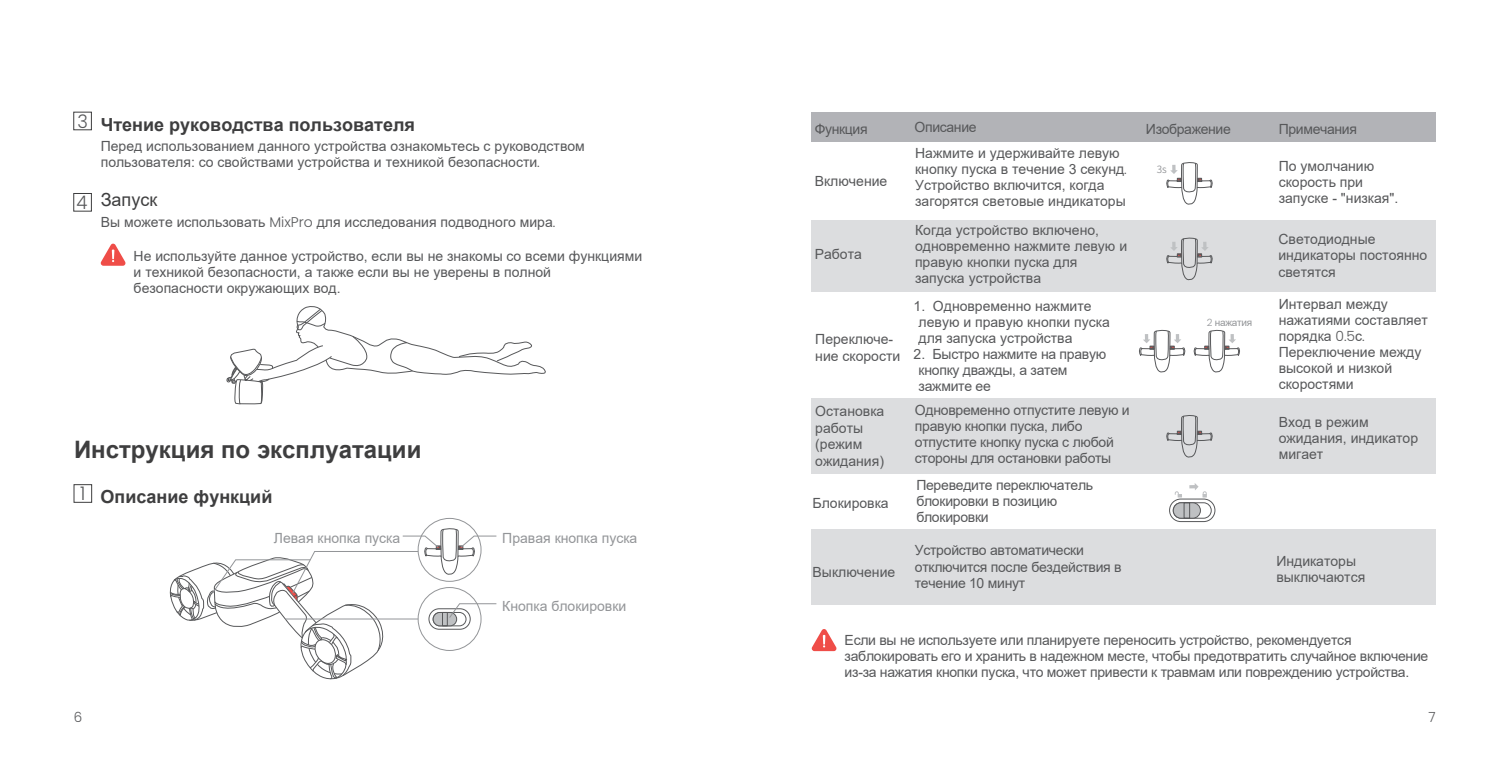
<style>
.page{position:relative;width:1509px;height:772px;background:#fff}
.page>*{position:absolute;margin:0;border:0;box-sizing:border-box;transform-origin:0 0}
.t1{font:700 24px "Arial";color:#3e3e3f}
.t2{font:300 18.6px "Poppins";color:#57585a;scale:.96 1}
.t3{font:700 18px "Arial";color:#3e3e3f}
.t4{font:18px "Arial";color:#3e3e3f}
.t5{font:14px/16px "Arial";color:#57585a}
.t6{font:14px/16px "Arial";letter-spacing:-.02em;color:#57585a}
.t7{font:14px "Arial";color:#939598}
.t8{font:14px "Arial";letter-spacing:-.025em;color:#57585a}
.t9{font:300 14px "Poppins";color:#57585a;scale:.96 1}
.t10{font:10px "Arial";letter-spacing:-.025em;color:#939598}
.t11{font:10px "Source Han Sans CN";color:#939598}
.s1{font-family:"Poppins";font-weight:300}
</style>
<div class="page">
<div style="left:73px;top:112px;width:19px;height:18px;border:1px solid #3e3e3f"></div>
<div style="left:73px;top:193px;width:19px;height:18px;border:1px solid #3e3e3f"></div>
<div style="left:811px;top:220px;width:624px;height:72px;background:#dcdddf"></div>
<div style="left:811px;top:112px;width:624px;height:29px;background:#b2b3b7"></div>
<div style="left:811px;top:398px;width:624px;height:75px;background:#dcdddf"></div>
<div style="left:811px;top:529px;width:624px;height:75px;background:#dcdddf"></div>
<svg style="left:226px;top:306px;width:320px;height:99px"></svg>
<div style="left:73px;top:484px;width:19px;height:18px;border:1px solid #3e3e3f"></div>
<svg style="left:101px;top:243px;width:24px;height:22px"></svg>
<svg style="left:811px;top:629px;width:25px;height:21px"></svg>
<div style="left:1168px;top:498px;width:47px;height:23px;border:1px solid #57585a;border-radius:11px"></div>
<div style="left:1172px;top:502px;width:39px;height:16px;border:1px solid #57585a;border-radius:8px"></div>
<svg style="left:1173px;top:502px;width:27px;height:16px"></svg>
<div style="left:1172px;top:502px;width:28px;height:16px;border:1px solid #57585a;border-radius:8px"></div>
<div style="left:1183px;top:502px;width:6px;height:16px;border:1px solid #57585a"></div>
<svg style="left:1166px;top:162px;width:47px;height:43px"></svg>
<svg style="left:1166px;top:237px;width:47px;height:44px"></svg>
<svg style="left:1166px;top:415px;width:47px;height:43px"></svg>
<svg style="left:1139px;top:329px;width:46px;height:44px"></svg>
<svg style="left:1193px;top:329px;width:47px;height:44px"></svg>
<svg style="left:1189px;top:483px;width:17px;height:14px"></svg>
<svg style="left:1174px;top:491px;width:7px;height:6px"></svg>
<svg style="left:169px;top:518px;width:328px;height:162px"></svg>
<h2 class="t2" style="left:78px;top:110px;width:12px">3</h2>
<h2 class="t2" style="left:77px;top:192px;width:13px">4</h2>
<p class="t3" style="left:101px;top:111px;width:315px">Чтение руководства пользователя</p>
<p class="t5" style="left:101px;top:138px;width:485px">Перед использованием данного устройства ознакомьтесь с руководством пользователя: со свойствами устройства и техникой безопасности<span class="s1">.</span></p>
<p class="t4" style="left:101px;top:187px;width:58px">Запуск</p>
<p class="t5" style="left:101px;top:214px;width:456px">Вы можете использовать <span class="s1">MixPro</span> для исследования подводного мира<span class="s1">.</span></p>
<p class="t5" style="left:134px;top:248px;width:510px">Не используйте данное устройство, если вы не знакомы со всеми функциями и техникой безопасности, а также если вы не уверены в полной безопасности окружающих вод.</p>
<h1 class="t1" style="left:74px;top:433px;width:349px">Инструкция по эксплуатации</h1>
<p class="t3" style="left:80px;top:484px;width:194px"><sup>1</sup> Описание функций</p>
<p class="t7" style="left:274px;top:527px;width:128px">Левая кнопка пуска</p>
<p class="t7" style="left:502px;top:527px;width:136px">Правая кнопка пуска</p>
<p class="t7" style="left:502px;top:596px;width:125px">Кнопка блокировки</p>
<p class="t8" style="left:814px;top:119px;width:54px">Функция</p>
<p class="t8" style="left:914px;top:117px;width:63px">Описание</p>
<p class="t8" style="left:1145px;top:119px;width:86px">Изображение</p>
<p class="t8" style="left:1278px;top:119px;width:80px">Примечания</p>
<p class="t5" style="left:814px;top:173px;width:74px">Включение</p>
<p class="t5" style="left:814px;top:246px;width:49px">Работа</p>
<p class="t5" style="left:815px;top:330px;width:86px;line-height:16.8px">Переключе&shy;ние скорости</p>
<p class="t5" style="left:915px;top:145px;width:213px">Нажмите и удерживайте левую кнопку пуска в течение 3 секунд<span class="s1">.<br></span>Устройство включится, когда загорятся световые индикаторы</p>
<p class="t5" style="left:914px;top:222px;width:214px">Когда устройство включено, одновременно нажмите левую и правую кнопки пуска для запуска устройства</p>
<p class="t5" style="left:918px;top:298px;width:193px;text-indent:-5px">1. Одновременно нажмите левую и правую кнопки пуска для запуска устройства</p>
<p class="t6" style="left:918px;top:346px;width:189px;text-indent:-5px">2. Быстро нажмите на правую кнопку дважды, а затем зажмите ее</p>
<p class="t5" style="left:815px;top:402px;width:70px;line-height:16.8px">Остановка работы (режим ожидания)</p>
<p class="t6" style="left:914px;top:402px;width:216px">Одновременно отпустите левую и правую кнопки пуска, либо отпустите кнопку пуска с любой стороны для остановки работы</p>
<p class="t5" style="left:812px;top:494px;width:78px">Блокировка</p>
<p class="t6" style="left:916px;top:476px;width:178px">Переведите переключатель блокировки в позицию блокировки</p>
<p class="t11" style="left:1156px;top:163px;width:11px">3s</p>
<p class="t10" style="left:1206px;top:315px;width:47px"><span class="s1">2</span> нажатия</p>
<p class="t5" style="left:1278px;top:158px;width:121px">По умолчанию скорость при запуске - "низкая".</p>
<p class="t5" style="left:1278px;top:230px;width:150px;line-height:16.8px">Светодиодные индикаторы постоянно светятся</p>
<p class="t5" style="left:1278px;top:296px;width:151px">Интервал между нажатиями составляет порядка <span class="s1">0.5</span>с<span class="s1">.<br></span>Переключение между высокой и низкой скоростями</p>
<p class="t5" style="left:1278px;top:413px;width:141px">Вход в режим ожидания, индикатор мигает</p>
<p class="t5" style="left:812px;top:563px;width:84px">Выключение</p>
<p class="t6" style="left:914px;top:542px;width:208px">Устройство автоматически отключится после бездействия в течение 10 минут</p>
<p class="t5" style="left:1276px;top:551px;width:90px;line-height:16.8px">Индикаторы выключаются</p>
<p class="t6" style="left:844px;top:631px;width:585px">Если вы не используете или планируете переносить устройство, рекомендуется заблокировать его и хранить в надежном месте, чтобы предотвратить случайное включение из-за нажатия кнопки пуска, что может привести к травмам или повреждению устройства.</p>
<p class="t9" style="left:74px;top:708px;width:10px">6</p>
<p class="t9" style="left:1427px;top:708px;width:9px">7</p>
</div>
